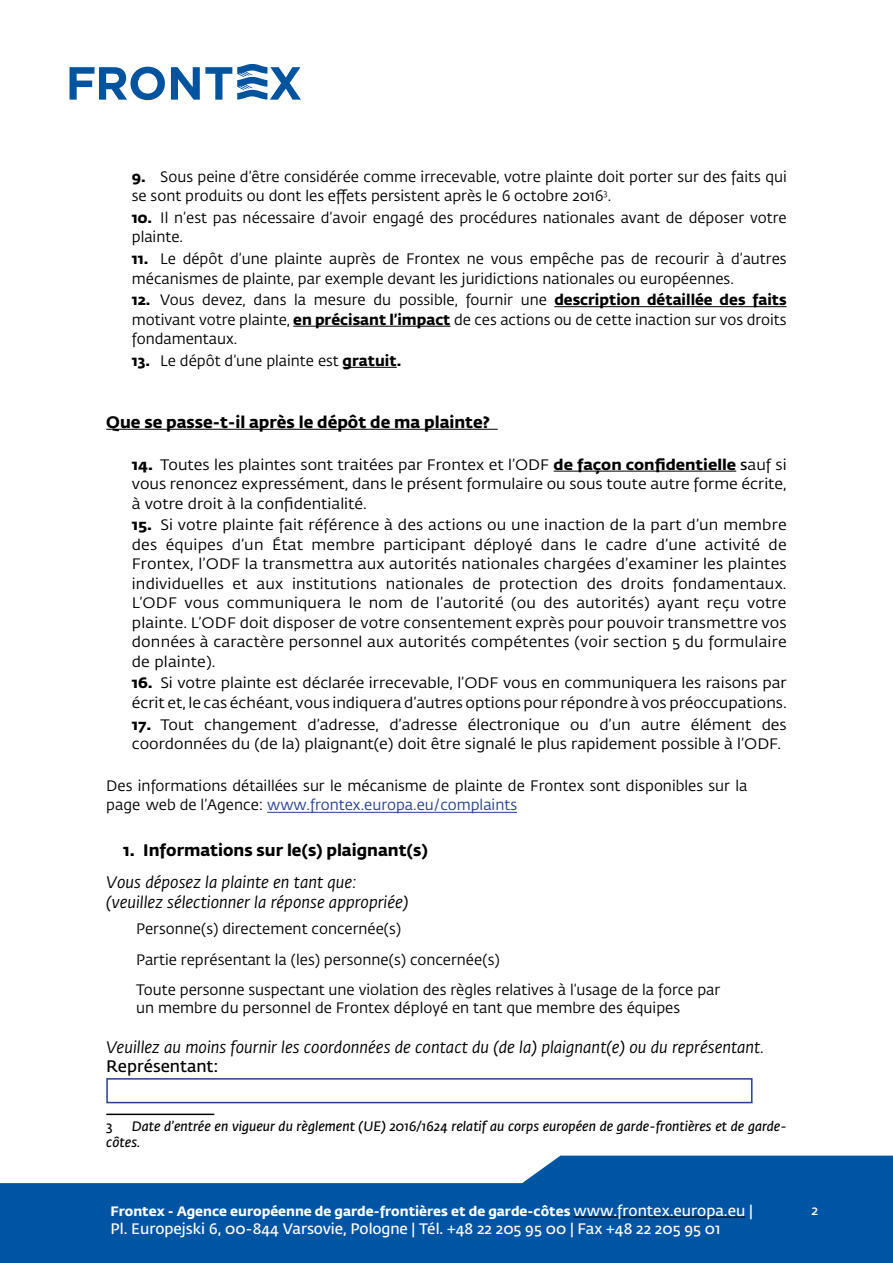
<style>
.page{position:relative;width:893px;height:1263px;background:#fff}
.page>*{position:absolute;margin:0;border:0;box-sizing:border-box;transform-origin:0 0}
.t1{font:italic 16.5px/19.8px "Fedra Sans Pro";color:#000}
.t2{font:700 16.5px "Fedra Sans Pro";color:#000}
.t3{font:600 16.5px "Fedra Sans Pro";color:#000}
.t4{font:15px/19.5px "Fedra Sans Pro";color:#000;text-align:justify;scale:1.06 1}
.t5{font:15px/19.5px "Fedra Sans Pro";color:#000}
.t6{font:600 15px "Fedra Sans Pro";color:#fff}
.t7{font:italic 600 13.5px/16.2px "Fedra Sans Pro";color:#000}
.t8{font:700 13.5px "Fedra Sans Pro";color:#fff}
.t9{font:600 13.5px "Fedra Sans Pro";color:#fff}
.t10{font:600 13.5px "Fedra Sans Pro";color:#000}
.s1{font-weight:700}
.s2{font-weight:600}
.s3{color:#25408f}
.s4{font-weight:600;font-size:15px}
</style>
<div class="page">
<svg style="left:0;top:1155px;width:893px;height:108px;fill:#0054a4"></svg>
<hr style="left:574px;top:1216px;width:171px;height:1px;background:#000">
<svg style="left:70px;top:64px;width:231px;height:36px"></svg>
<hr style="left:554px;top:306px;width:233px;height:1px;background:#000">
<hr style="left:293px;top:326px;width:158px;height:1px;background:#000">
<hr style="left:343px;top:367px;width:54px;height:1px;background:#000">
<hr style="left:106px;top:429px;width:392px;height:1px;background:#000">
<hr style="left:554px;top:471px;width:182px;height:1px;background:#000">
<hr style="left:267px;top:812px;width:250px;height:1px;background:#25408f">
<div style="left:106px;top:1078px;width:646px;height:25px;border:2px solid #25408f"></div>
<hr style="left:106px;top:1113px;width:108px;height:2px;background:#000">
<p class="t5" style="left:132px;top:166px;width:656px"><span class="s1">9.</span> Sous peine d’être considérée comme irrecevable, votre plainte doit porter sur des faits qui se sont produits ou dont les effets persistent après le 6 octobre 2016<sup>3</sup>.</p>
<p class="t5" style="left:132px;top:207px;width:656px"><span class="s1">10.</span> Il n’est pas nécessaire d’avoir engagé des procédures nationales avant de déposer votre plainte.</p>
<p class="t5" style="left:132px;top:249px;width:656px"><span class="s1">11.</span> Le dépôt d’une plainte auprès de Frontex ne vous empêche pas de recourir à d’autres mécanismes de plainte, par exemple devant les juridictions nationales ou européennes.</p>
<p class="t5" style="left:132px;top:290px;width:656px;text-align:justify"><span class="s1">12.</span> Vous devez, dans la mesure du possible, fournir une <span class="s1">description détaillée des faits </span>motivant votre plainte, <span class="s1">en précisant l’impact</span> de ces actions ou de cette inaction sur vos droits fondamentaux.</p>
<p class="t5" style="left:132px;top:350px;width:271px"><span class="s1">13.</span> Le dépôt d’une plainte est <span class="s1">gratuit.</span></p>
<p class="t2" style="left:106px;top:409px;width:385px">Que se passe-t-il après le dépôt de ma plainte?</p>
<p class="t4" style="left:132px;top:454px;width:619px"><span class="s1">14.</span> Toutes les plaintes sont traitées par Frontex et l’ODF <span class="s1">de façon confidentielle</span> <span class="s2">s</span>auf si vous renoncez expressément, dans le présent formulaire ou sous toute autre forme écrite, à votre droit à la confidentialité.</p>
<p class="t4" style="left:132px;top:515px;width:619px"><span class="s1">15.</span> Si votre plainte fait référence à des actions ou une inaction de la part d’un membre des équipes d’un État membre participant déployé dans le cadre d’une activité de Frontex, l’ODF la transmettra aux autorités nationales chargées d’examiner les plaintes individuelles et aux institutions nationales de protection des droits fondamentaux.<br>L’ODF vous communiquera le nom de l’autorité (ou des autorités) ayant reçu votre plainte. L’ODF doit disposer de votre consentement exprès pour pouvoir transmettre vos données à caractère personnel aux autorités compétentes (voir section 5 du formulaire de plainte).</p>
<p class="t4" style="left:132px;top:673px;width:619px"><span class="s1">16.</span> Si votre plainte est déclarée irrecevable, l’ODF vous en communiquera les raisons par écrit et, le cas échéant, vous indiquera d’autres options pour répondre à vos préoccupations.</p>
<p class="t4" style="left:132px;top:714px;width:619px"><span class="s1">17.</span> Tout changement d’adresse, d’adresse électronique ou d’un autre élément des coordonnées du (de la) plaignant(e) doit être signalé le plus rapidement possible à l’ODF.</p>
<p class="t5" style="left:106px;top:776px;width:643px;line-height:19px">Des informations détaillées sur le mécanisme de plainte de Frontex sont disponibles sur la page web de l’Agence: <span class="s3">www.frontex.europa.eu/complaints</span></p>
<p class="t2" style="left:123px;top:836px;width:306px">1. Informations sur le(s) plaignant(s)</p>
<p class="t1" style="left:106px;top:872px;width:304px">Vous déposez la plainte en tant que: (veuillez sélectionner la réponse appropriée)</p>
<p class="t5" style="left:136px;top:913px;width:586px;line-height:30.6px">Personne(s) directement concernée(s)<br>Partie représentant la (les) personne(s) concernée(s)<br>Toute personne suspectant une violation des règles relatives à l’usage de la force par</p>
<p class="t5" style="left:136px;top:998px;width:546px">un membre du personnel de Frontex déployé en tant que membre des équipes</p>
<p class="t1" style="left:106px;top:1037px;width:659px">Veuillez au moins fournir les coordonnées de contact du (de la) plaignant(e) ou du représentant.</p>
<p class="t3" style="left:106px;top:1054px;width:114px">Représentant:</p>
<p class="t7" style="left:106px;top:1117px;width:682px;text-indent:26px">Date d’entrée en vigueur du règlement (UE) 2016/1624 relatif au corps européen de garde-frontières et de garde&shy;côtes.</p>
<p class="t10" style="left:106px;top:1116px;width:8px">3</p>
<p class="t8" style="left:111px;top:1200px;width:644px">Frontex - Agence européenne de garde-frontières et de garde-côtes <span class="s4">www.frontex.europa.eu |</span></p>
<p class="t6" style="left:111px;top:1217px;width:611px">Pl. Europejski 6, 00-844 Varsovie, Pologne | Tél. +48 22 205 95 00 | Fax +48 22 205 95 01</p>
<p class="t9" style="left:812px;top:1200px;width:8px">2</p>
</div>
